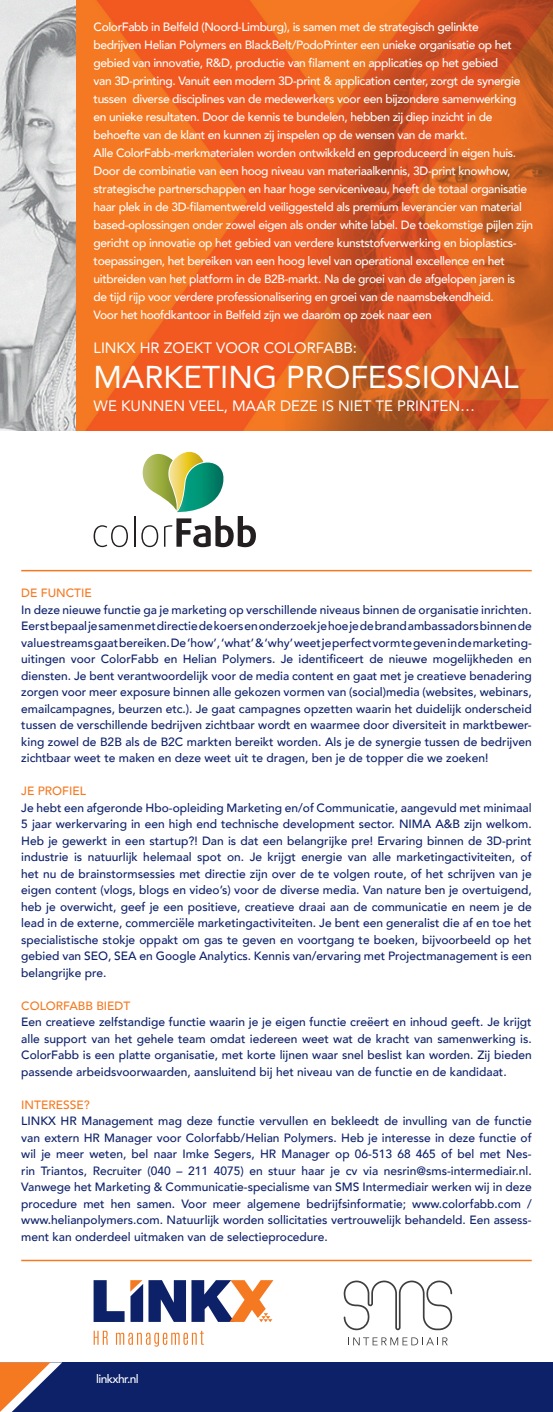
<style>
.page{position:relative;width:553px;height:1412px;background:#fff}
.page>*{position:absolute;margin:0;border:0;box-sizing:border-box;transform-origin:0 0}
.t1{font:31.5px "Avenir";color:#fff}
.t2{font:15px "Avenir";color:#fff}
.t3{font:500 12px/16.5px "Avenir";color:#0d2169;text-align:justify}
.t4{font:500 12px/18px "Avenir";letter-spacing:-.03em;color:#fff}
.t5{font:500 12px "Avenir";color:#f47921}
.t6{font:500 12px "Avenir";letter-spacing:-.05em;color:#fff}
</style>
<div class="page">
<img style="left:0;top:0;width:77px;height:430px">
<svg style="left:77px;top:0;width:476px;height:430px;background:#e36121"></svg>
<hr style="left:21px;top:570px;width:510px;height:1px;background:#f47921">
<div style="left:0;top:1362px;width:553px;height:50px;background:#0d2169"></div>
<svg style="left:94px;top:1280px;width:179px;height:42px"></svg>
<svg style="left:94px;top:1330px;width:14px;height:14px"></svg>
<svg style="left:116px;top:1330px;width:88px;height:16px"></svg>
<svg style="left:0;top:1362px;width:62px;height:50px"></svg>
<hr style="left:21px;top:1259px;width:510px;height:2px;background:#f47921">
<svg style="left:94px;top:525px;width:34px;height:22px"></svg>
<hr style="left:134px;top:516px;width:1px;height:31px;background:#231f20">
<svg style="left:135px;top:452px;width:121px;height:95px"></svg>
<svg style="left:344px;top:1280px;width:108px;height:50px"></svg>
<svg style="left:348px;top:1337px;width:100px;height:8px"></svg>
<p class="t4" style="left:94px;top:17px;width:441px">ColorFabb in Belfeld (Noord-Limburg), is samen met de strategisch gelinkte<br>bedrijven Helian Polymers en BlackBelt/PodoPrinter een unieke organisatie op het gebied van innovatie, R&amp;D, productie van filament en applicaties op het gebied<br>van 3D-printing. Vanuit een modern 3D-print &amp; application center, zorgt de synergie tussen diverse disciplines van de medewerkers voor een bijzondere samenwerking<br>en unieke resultaten. Door de kennis te bundelen, hebben zij diep inzicht in de behoefte van de klant en kunnen zij inspelen op de wensen van de markt.<br>Alle ColorFabb-merkmaterialen worden ontwikkeld en geproduceerd in eigen huis.<br>Door de combinatie van een hoog niveau van materiaalkennis, 3D-print knowhow, strategische partnerschappen en haar hoge serviceniveau, heeft de totaal organisatie haar plek in de 3D-filamentwereld veiliggesteld als premium leverancier van material based-oplossingen onder zowel eigen als onder white label. De toekomstige pijlen zijn gericht op innovatie op het gebied van verdere kunststofverwerking en bioplastics&shy;toepassingen, het bereiken van een hoog level van operational excellence en het uitbreiden van het platform in de B2B-markt. Na de groei van de afgelopen jaren is<br>de tijd rijp voor verdere professionalisering en groei van de naamsbekendheid.<br>Voor het hoofdkantoor in Belfeld zijn we daarom op zoek naar een</p>
<p class="t2" style="left:94px;top:335px;width:265px">LINKX HR ZOEKT VOOR COLORFABB:</p>
<h1 class="t1" style="left:94px;top:352px;width:426px">MARKETING PROFESSIONAL</h1>
<p class="t2" style="left:94px;top:394px;width:383px">WE KUNNEN VEEL, MAAR DEZE IS NIET TE PRINTEN…</p>
<p class="t5" style="left:21px;top:583px;width:72px">DE FUNCTIE</p>
<p class="t3" style="left:21px;top:600px;width:512px">In deze nieuwe functie ga je marketing op verschillende niveaus binnen de organisatie inrichten.<br>Eerst bepaal je samen met directie de koers en onderzoek je hoe je de brand ambassadors binnen de value streams gaat bereiken. De ‘how’, ‘what’ &amp; ‘why’ weet je perfect vorm te geven in de marketing&shy;uitingen voor ColorFabb en Helian Polymers. Je identificeert de nieuwe mogelijkheden en diensten. Je bent verantwoordelijk voor de media content en gaat met je creatieve benadering zorgen voor meer exposure binnen alle gekozen vormen van (social)media (websites, webinars, emailcampagnes, beurzen etc.). Je gaat campagnes opzetten waarin het duidelijk onderscheid tussen de verschillende bedrijven zichtbaar wordt en waarmee door diversiteit in marktbewer&shy;king zowel de B2B als de B2C markten bereikt worden. Als je de synergie tussen de bedrijven zichtbaar weet te maken en deze weet uit te dragen, ben je de topper die we zoeken!</p>
<p class="t5" style="left:21px;top:781px;width:66px">JE PROFIEL</p>
<p class="t3" style="left:21px;top:798px;width:512px">Je hebt een afgeronde Hbo-opleiding Marketing en/of Communicatie, aangevuld met minimaal 5 jaar werkervaring in een high end technische development sector. NIMA A&amp;B zijn welkom.<br>Heb je gewerkt in een startup?! Dan is dat een belangrijke pre! Ervaring binnen de 3D-print industrie is natuurlijk helemaal spot on. Je krijgt energie van alle marketingactiviteiten, of het nu de brainstormsessies met directie zijn over de te volgen route, of het schrijven van je eigen content (vlogs, blogs en video’s) voor de diverse media. Van nature ben je overtuigend, heb je overwicht, geef je een positieve, creatieve draai aan de communicatie en neem je de lead in de externe, commerciële marketingactiviteiten. Je bent een generalist die af en toe het specialistische stokje oppakt om gas te geven en voortgang te boeken, bijvoorbeeld op het gebied van SEO, SEA en Google Analytics. Kennis van/ervaring met Projectmanagement is een belangrijke pre.</p>
<p class="t5" style="left:21px;top:995px;width:111px">COLORFABB BIEDT</p>
<p class="t3" style="left:21px;top:1013px;width:512px">Een creatieve zelfstandige functie waarin je je eigen functie creëert en inhoud geeft. Je krijgt alle support van het gehele team omdat iedereen weet wat de kracht van samenwerking is.<br>ColorFabb is een platte organisatie, met korte lijnen waar snel beslist kan worden. Zij bieden passende arbeidsvoorwaarden, aansluitend bij het niveau van de functie en de kandidaat.</p>
<p class="t5" style="left:21px;top:1094px;width:70px">INTERESSE?</p>
<p class="t3" style="left:21px;top:1112px;width:512px">LINKX HR Management mag deze functie vervullen en bekleedt de invulling van de functie van extern HR Manager voor Colorfabb/Helian Polymers. Heb je interesse in deze functie of wil je meer weten, bel naar Imke Segers, HR Manager op 06-513 68 465 of bel met Nes&shy;rin Triantos, Recruiter (040 – 211 4075) en stuur haar je cv via nesrin@sms-intermediair.nl.<br>Vanwege het Marketing &amp; Communicatie-specialisme van SMS Intermediair werken wij in deze procedure met hen samen. Voor meer algemene bedrijfsinformatie; www.colorfabb.com / www.helianpolymers.com. Natuurlijk worden sollicitaties vertrouwelijk behandeld. Een assess&shy;ment kan onderdeel uitmaken van de selectieprocedure.</p>
<p class="t6" style="left:96px;top:1368px;width:44px">linkxhr.nl</p>
</div>
